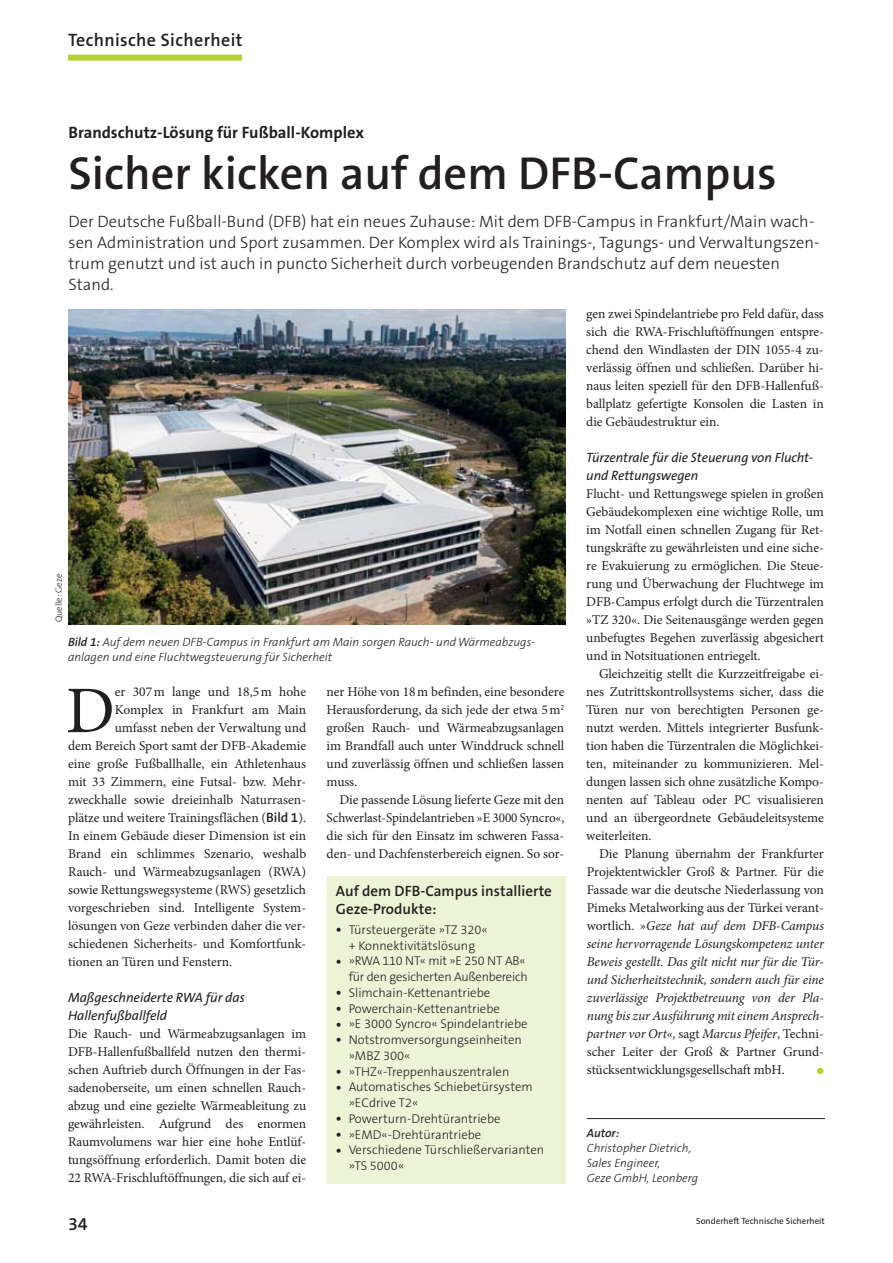
<style>
.page{position:relative;width:893px;height:1263px;background:#fff}
.page>*{position:absolute;margin:0;border:0;box-sizing:border-box;transform-origin:0 0}
.t1{font:66.6px "Minion Pro";color:#231f20}
.t2{font:600 46.5px "The Sans Os F";color:#231f20}
.t3{font:600 18px "The Sans Os F";letter-spacing:.02em;color:#231f20}
.t4{font:300 16.5px/21px "The Sans Os F";color:#231f20}
.t5{font:700 16.5px "The Sans Os F";color:#231f20}
.t6{font:600 15px/18px "The Sans Os F";color:#231f20}
.t7{font:13.5px/18px "Minion Pro";letter-spacing:-.005em;color:#231f20;text-align:justify}
.t8{font:italic 13.5px/18px "Minion Pro";letter-spacing:-.015em;color:#231f20;text-align:justify}
.t9{font:italic 13.5px/18px "The Sans Os F";letter-spacing:-.005em;color:#231f20}
.t10{font:300 12.75px/15.8px "The Sans Os F";color:#231f20}
.t11{font:italic 300 12px/15px "The Sans Os F";color:#231f20}
.t12{font:italic 600 12px "The Sans Os F";letter-spacing:-.005em;color:#231f20}
.t13{font:9px "The Sans Os F";color:#231f20}
.t14{font:300 9px "The Sans Os F";color:#231f20}
.t15{font:9px "Zapf Dingbats Std";color:#b3d334}
.s1{font-weight:600}
.s2{font-family:"The Sans Os F";font-weight:600}
.s3{font-family:"Minion Pro";font-weight:400;font-size:15px}
.s4{font-style:normal}
</style>
<div class="page">
<hr style="left:587px;top:1118px;width:238px;height:1px;background:#231f20">
<img style="left:68px;top:309px;width:498px;height:315px">
<div style="left:327px;top:876px;width:239px;height:307px;background:#edf3d5"></div>
<div style="left:68px;top:55px;width:174px;height:6px;background:#b3d235"></div>
<h3 class="t3" style="left:68px;top:31px;width:176px">Technische Sicherheit</h3>
<p class="t5" style="left:69px;top:124px;width:297px">Brandschutz-Lösung für Fußball-Komplex</p>
<h2 class="t2" style="left:69px;top:150px;width:709px">Sicher kicken auf dem DFB-Campus</h2>
<p class="t4" style="left:69px;top:212px;width:753px">Der Deutsche Fußball-Bund (DFB) hat ein neues Zuhause: Mit dem DFB-Campus in Frankfurt/Main wach&shy;sen Administration und Sport zusammen. Der Komplex wird als Trainings-, Tagungs- und Verwaltungszen&shy;trum genutzt und ist auch in puncto Sicherheit durch vorbeugenden Brandschutz auf dem neuesten Stand.</p>
<p class="t14" style="left:54px;top:622px;width:50px;rotate:-90deg">Quelle: Geze</p>
<p class="t11" style="left:68px;top:635px;width:469px"><span class="s1">Bild 1:</span> Auf dem neuen DFB-Campus in Frankfurt am Main sorgen Rauch- und Wärmeabzugs&shy;anlagen und eine Fluchtwegsteuerung für Sicherheit</p>
<h1 class="t1" style="left:66px;top:685px;width:50px">D</h1>
<p class="t7" style="left:115px;top:684px;width:193px">er 307 m lange und 18,5 m hohe</p>
<p class="t7" style="left:115px;top:702px;width:193px">Komplex in Frankfurt am Main</p>
<p class="t7" style="left:115px;top:720px;width:193px">umfasst neben der Verwaltung und</p>
<p class="t7" style="left:68px;top:738px;width:240px">dem Bereich Sport samt der DFB-Akademie</p>
<p class="t7" style="left:68px;top:756px;width:240px">eine große Fußballhalle, ein Athletenhaus</p>
<p class="t7" style="left:68px;top:774px;width:240px">mit 33 Zimmern, eine Futsal- bzw. Mehr-</p>
<p class="t7" style="left:68px;top:792px;width:240px">zweckhalle sowie dreieinhalb Naturrasen-</p>
<p class="t7" style="left:68px;top:810px;width:240px">plätze und weitere Trainingsflächen (<span class="s2">Bild 1</span>).</p>
<p class="t7" style="left:68px;top:828px;width:240px">In einem Gebäude dieser Dimension ist ein</p>
<p class="t7" style="left:68px;top:846px;width:240px">Brand ein schlimmes Szenario, weshalb</p>
<p class="t7" style="left:68px;top:864px;width:240px">Rauch- und Wärmeabzugsanlagen (RWA)</p>
<p class="t7" style="left:68px;top:882px;width:240px">sowie Rettungswegsysteme (RWS) gesetzlich</p>
<p class="t7" style="left:68px;top:900px;width:240px">vorgeschrieben sind. Intelligente System-</p>
<p class="t7" style="left:68px;top:918px;width:240px">lösungen von Geze verbinden daher die ver-</p>
<p class="t7" style="left:68px;top:936px;width:240px">schiedenen Sicherheits- und Komfortfunk-</p>
<p class="t7" style="left:68px;top:954px;width:166px">tionen an Türen und Fenstern.</p>
<p class="t9" style="left:68px;top:990px;width:178px">Maßgeschneiderte RWA für das<br>Hallenfußballfeld</p>
<p class="t7" style="left:68px;top:1026px;width:240px">Die Rauch- und Wärmeabzugsanlagen im DFB-Hallenfußballfeld nutzen den thermi&shy;schen Auftrieb durch Öffnungen in der Fas&shy;sadenoberseite, um einen schnellen Rauch&shy;abzug und eine gezielte Wärmeableitung zu gewährleisten. Aufgrund des enormen Raumvolumens war hier eine hohe Entlüf&shy;tungsöffnung erforderlich. Damit boten die 22 RWA-Frischluftöffnungen, die sich auf ei-</p>
<p class="t7" style="left:327px;top:684px;width:239px">ner Höhe von 18 m befinden, eine besondere Herausforderung, da sich jede der etwa 5 m<sup>2 </sup>großen Rauch- und Wärmeabzugsanlagen im Brandfall auch unter Winddruck schnell und zuverlässig öffnen und schließen lassen muss.</p>
<p class="t7" style="left:327px;top:792px;width:239px;text-indent:13px">Die passende Lösung lieferte Geze mit den Schwerlast-Spindelantrieben »E 3000 Syncro«, die sich für den Einsatz im schweren Fassa&shy;den- und Dachfensterbereich eignen. So sor-</p>
<p class="t6" style="left:336px;top:882px;width:217px">Auf dem DFB-Campus installierte<br>Geze-Produkte:</p>
<p class="t10" style="left:336px;top:922px;width:153px;text-align:center"><span class="s3">•</span> Türsteuergeräte »TZ 320« + Konnek tivitätslösung</p>
<p class="t10" style="left:336px;top:954px;width:193px;text-align:right"><span class="s3">•</span> »RWA 110 NT« mit »E 250 NT AB« für den gesicherten Außen bereich</p>
<p class="t10" style="left:336px;top:985px;width:156px"><span class="s3">•</span> Slimchain-Kettenantriebe</p>
<p class="t10" style="left:336px;top:1001px;width:165px"><span class="s3">•</span> Powerchain-Kettenantriebe</p>
<p class="t10" style="left:336px;top:1017px;width:193px"><span class="s3">•</span> »E 3000 Syncro« Spindelantriebe</p>
<p class="t10" style="left:349px;top:1032px;width:175px;text-indent:-13px"><span class="s3">•</span> Notstromversorgungseinheiten »MBZ 300«</p>
<p class="t10" style="left:336px;top:1064px;width:175px"><span class="s3">•</span> »THZ«-Treppenhauszentralen</p>
<p class="t10" style="left:349px;top:1080px;width:186px;text-indent:-13px"><span class="s3">•</span> Automatisches Schiebetürsystem »ECdrive T2«</p>
<p class="t10" style="left:336px;top:1111px;width:166px"><span class="s3">•</span> Powerturn-Drehtürantriebe</p>
<p class="t10" style="left:336px;top:1127px;width:147px"><span class="s3">•</span> »EMD«-Drehtürantriebe</p>
<p class="t10" style="left:349px;top:1143px;width:197px;text-indent:-13px"><span class="s3">•</span> Verschiedene Türschließervarianten »TS 5000«</p>
<p class="t7" style="left:586px;top:306px;width:239px">gen zwei Spindelantriebe pro Feld dafür, dass sich die RWA-Frischluftöffnungen entspre&shy;chend den Windlasten der DIN 1055-4 zu&shy;verlässig öffnen und schließen. Darüber hi&shy;naus leiten speziell für den DFB-Hallenfuß&shy;ballplatz gefertigte Konsolen die Lasten in die Gebäudestruktur ein.</p>
<p class="t9" style="left:586px;top:450px;width:228px">Türzentrale für die Steuerung von Flucht&shy;und Rettungswegen</p>
<p class="t7" style="left:586px;top:486px;width:239px">Flucht- und Rettungswege spielen in großen Gebäudekomplexen eine wichtige Rolle, um im Notfall einen schnellen Zugang für Ret&shy;tungskräfte zu gewährleisten und eine siche&shy;re Evakuierung zu ermöglichen. Die Steue&shy;rung und Überwachung der Fluchtwege im DFB-Campus erfolgt durch die Türzentralen »TZ 320«. Die Seitenausgänge werden gegen unbefugtes Begehen zuverlässig abgesichert und in Notsituationen entriegelt.</p>
<p class="t7" style="left:586px;top:666px;width:239px;text-indent:13px">Gleichzeitig stellt die Kurzzeitfreigabe ei&shy;nes Zutrittskontrollsystems sicher, dass die Türen nur von berechtigten Personen ge&shy;nutzt werden. Mittels integrierter Busfunk&shy;tion haben die Türzentralen die Möglichkei&shy;ten, miteinander zu kommunizieren. Mel&shy;dungen lassen sich ohne zusätzliche Kompo&shy;nenten auf Tableau oder PC visualisieren und an übergeordnete Gebäudeleitsysteme weiterleiten.</p>
<p class="t8" style="left:587px;top:846px;width:239px;text-indent:12px"><span class="s4">Die Planung übernahm der Frankfurter Projektentwickler Groß &amp; Partner. Für die Fassade war die deutsche Niederlassung von Pimeks Metalworking aus der Türkei verant&shy;wortlich. »</span>Geze hat auf dem DFB-Campus seine hervorragende Lösungskompetenz unter Beweis gestellt. Das gilt nicht nur für die Tür&shy;und Sicherheitstechnik, sondern auch für eine zuverlässige Projektbetreuung von der Pla&shy;nung bis zur Ausführung mit einem Ansprech&shy;partner vor Ort«, <span class="s4">sagt</span> Marcus Pfeifer<span class="s4">, Techni&shy;scher Leiter der Groß &amp; Partner Grund&shy;stücksentwicklungsgesellschaft mbH.</span></p>
<p class="t15" style="left:817px;top:1066px;width:9px">●</p>
<p class="t12" style="left:587px;top:1126px;width:34px">Autor:</p>
<p class="t11" style="left:587px;top:1142px;width:113px">Christopher Dietrich,<br>Sales Engineer,<br>Geze GmbH, Leonberg</p>
<h3 class="t3" style="left:68px;top:1215px;width:21px">34</h3>
<p class="t13" style="left:696px;top:1216px;width:130px">Sonderheft Technische Sicherheit</p>
</div>
